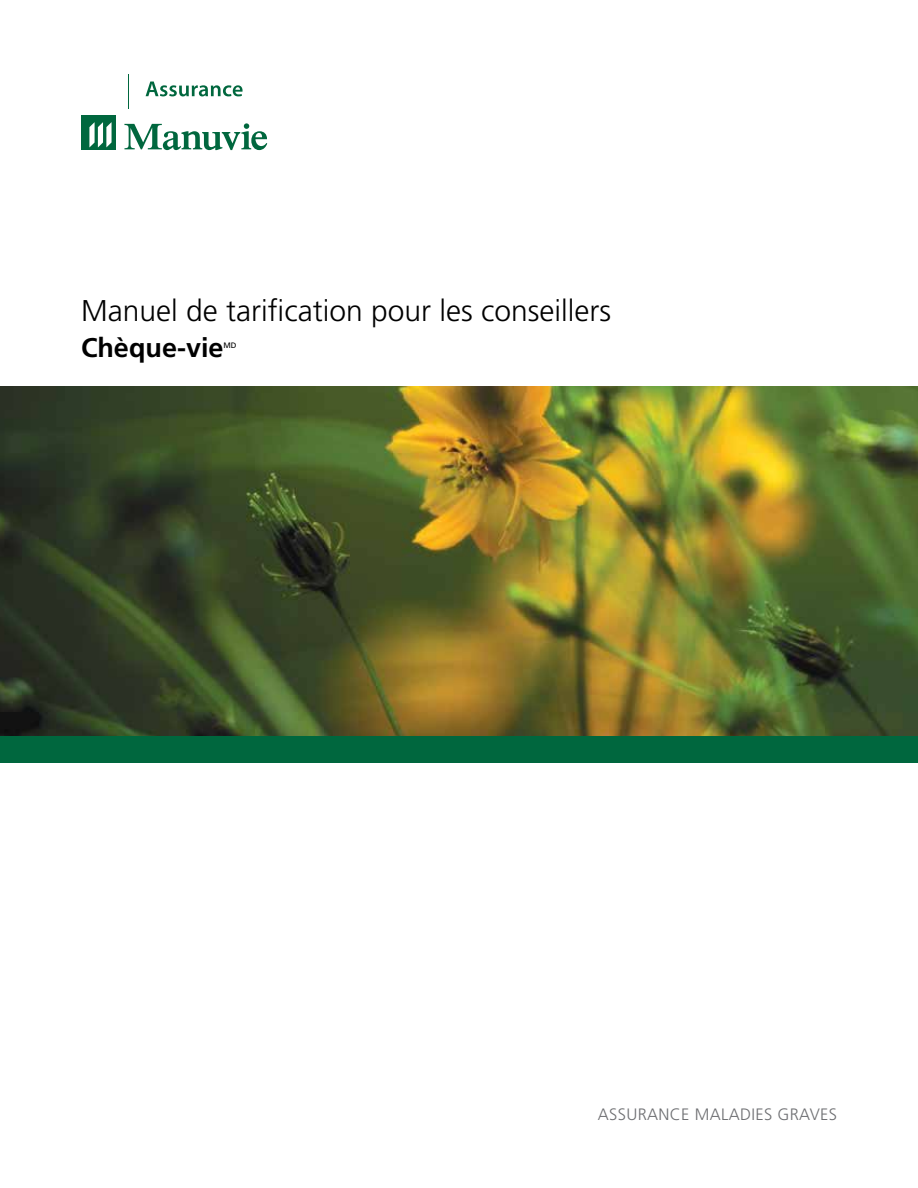
<style>
.page{position:relative;width:918px;height:1188px;background:#fff}
.page>*{position:absolute;margin:0;border:0;box-sizing:border-box;transform-origin:0 0}
.t1{font:300 30px "Frutiger";color:#000}
.t2{font:700 27px "Frutiger";color:#000}
.t3{font:300 16.5px "Frutiger";letter-spacing:.02em;color:#6d6e71}
.t4{font:7.8px "Frutiger";color:#000}
</style>
<div class="page">
<hr style="left:129px;top:75px;width:1px;height:34px;background:#00673e">
<svg style="left:146px;top:82px;width:97px;height:14px"></svg>
<div style="left:81px;top:115px;width:34px;height:34px;background:#00673e"></div>
<svg style="left:89px;top:122px;width:23px;height:26px"></svg>
<svg style="left:124px;top:123px;width:143px;height:27px"></svg>
<img style="left:0;top:386px;width:918px;height:350px">
<div style="left:0;top:736px;width:918px;height:27px;background:#00673e"></div>
<p class="t1" style="left:81px;top:293px;width:532px">Manuel de tarification pour les conseillers</p>
<p class="t2" style="left:81px;top:331px;width:144px">Chèque-vie</p>
<p class="t4" style="left:224px;top:341px;width:15px">MD</p>
<p class="t3" style="left:598px;top:1105px;width:241px">ASSURANCE MALADIES GRAVES</p>
</div>
